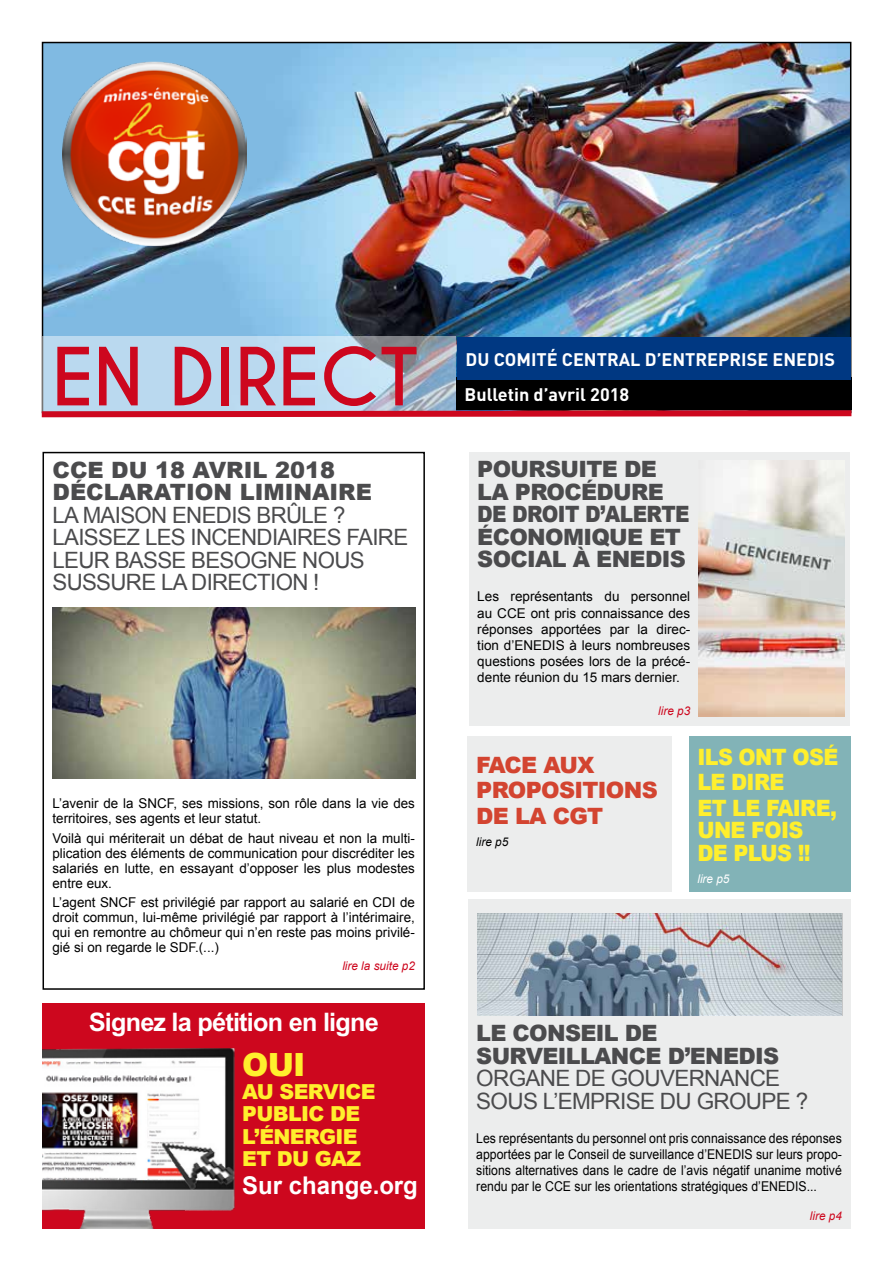
<style>
.page{position:relative;width:893px;height:1263px;background:#fff}
.page>*{position:absolute;margin:0;border:0;box-sizing:border-box;transform-origin:0 0}
.t1{font:700 75px "Caviar Dreams";color:#cd071e}
.t2{font:900 31.95px "Arial";color:#ffef2d}
.t3{font:700 25.5px "Arial SFMT";letter-spacing:-.03em;color:#fff}
.t4{font:700 24.45px "Arial";color:#fff}
.t5{font:22.5px/22.5px "Arial";letter-spacing:-.03em;color:#4b4b4d}
.t6{font:900 22.5px/22.5px "Arial";letter-spacing:-.03em;color:#4b4b4d}
.t7{font:900 22.5px/25.5px "Arial";letter-spacing:-.03em;color:#ffef2d;scale:.92 1}
.t8{font:900 22.5px/22.5px "Arial";color:#4b4b4d}
.t9{font:900 22.5px/25.5px "Arial";letter-spacing:-.03em;color:#d34430}
.t10{font:900 20.7px/22.5px "Arial";letter-spacing:-.03em;color:#ffef2d}
.t11{font:700 18px "DIN";color:#fff}
.t12{font:13.5px/15px "Arial";color:#000;text-align:justify}
.t13{font:13.5px/16.2px "Arial";color:#000;text-align:justify;scale:.91 1}
.t14{font:italic 12px "Arial";color:#cd071e}
.t15{font:italic 12px "Arial";color:#fff}
.t16{font:italic 12px "Arial";color:#000}
</style>
<div class="page">
<img style="left:45px;top:45px;width:803px;height:333px">
<svg style="left:43px;top:336px;width:413px;height:71px;background:#b5d0e4"></svg>
<svg style="left:41px;top:407px;width:811px;height:11px;background:#ca5468"></svg>
<div style="left:456px;top:378px;width:395px;height:32px;background:#000"></div>
<div style="left:457px;top:337px;width:393px;height:42px;background:#003882"></div>
<img style="left:62px;top:62px;width:184px;height:184px">
<div style="left:43px;top:452px;width:382px;height:538px;border:2px solid #000"></div>
<div style="left:689px;top:736px;width:161px;height:155px;background:#82b3b7"></div>
<div style="left:468px;top:736px;width:204px;height:155px;background:#eceded"></div>
<img style="left:53px;top:608px;width:363px;height:170px">
<div style="left:469px;top:453px;width:381px;height:273px;background:#eceded"></div>
<div style="left:468px;top:899px;width:382px;height:330px;background:#eceded"></div>
<img style="left:699px;top:460px;width:145px;height:256px">
<img style="left:477px;top:913px;width:365px;height:102px">
<div style="left:43px;top:1003px;width:382px;height:226px;background:#cd071e"></div>
<img style="left:43px;top:1048px;width:192px;height:181px">
<h1 class="t1" style="left:52px;top:332px;width:368px">EN DIRECT</h1>
<h3 class="t8" style="left:53px;top:458px;width:321px">CCE DU 18 AVRIL 2018<br>DÉCLARATION LIMINAIRE</h3>
<h3 class="t5" style="left:53px;top:504px;width:357px">LA MAISON ENEDIS BRÛLE ?<br>LAISSEZ LES INCENDIAIRES FAIRE<br>LEUR BASSE BESOGNE NOUS<br>SUSSURE LA DIRECTION !</h3>
<p class="t12" style="left:53px;top:796px;width:364px">L’avenir de la SNCF, ses missions, son rôle dans la vie des territoires, ses agents et leur statut.</p>
<p class="t12" style="left:53px;top:830px;width:364px">Voilà qui mériterait un débat de haut niveau et non la multi&shy;plication des éléments de communication pour discréditer les salariés en lutte, en essayant d’opposer les plus modestes entre eux.</p>
<p class="t12" style="left:53px;top:895px;width:364px">L’agent SNCF est privilégié par rapport au salarié en CDI de droit commun, lui-même privilégié par rapport à l’intérimaire, qui en remontre au chômeur qui n’en reste pas moins privilé&shy;gié si on regarde le SDF.(...)</p>
<p class="t14" style="left:342px;top:958px;width:74px">lire la suite p2</p>
<h3 class="t3" style="left:89px;top:1007px;width:292px">Signez la pétition en ligne</h3>
<h2 class="t2" style="left:242px;top:1041px;width:65px">OUI</h2>
<h3 class="t10" style="left:242px;top:1079px;width:135px">AU SERVICE<br>PUBLIC DE<br>L’ÉNERGIE<br>ET DU GAZ</h3>
<h3 class="t4" style="left:242px;top:1169px;width:177px">Sur change.org</h3>
<h3 class="t11" style="left:466px;top:347px;width:371px">DU COMITÉ CENTRAL D’ENTREPRISE ENEDIS</h3>
<h3 class="t11" style="left:465px;top:383px;width:166px">Bulletin d’avril 2018</h3>
<h3 class="t6" style="left:477px;top:457px;width:214px">POURSUITE DE<br>LA PROCÉDURE<br>DE DROIT D’ALERTE<br>ÉCONOMIQUE ET<br>SOCIAL À ENEDIS</h3>
<p class="t12" style="left:477px;top:589px;width:214px;line-height:16.2px">Les représentants du personnel au CCE ont pris connaissance des réponses apportées par la direc&shy;tion d’ENEDIS à leurs nombreuses questions posées lors de la précé&shy;dente réunion du 15 mars dernier.</p>
<p class="t14" style="left:658px;top:703px;width:34px">lire p3</p>
<h3 class="t9" style="left:476px;top:751px;width:183px">FACE AUX<br>PROPOSITIONS<br>DE LA CGT</h3>
<p class="t16" style="left:476px;top:834px;width:34px">lire p5</p>
<h3 class="t7" style="left:697px;top:743px;width:155px">ILS ONT OSÉ<br>LE DIRE<br>ET LE FAIRE,</h3>
<h3 class="t7" style="left:697px;top:818px;width:125px;line-height:22.5px">UNE FOIS<br>DE PLUS !!</h3>
<p class="t15" style="left:697px;top:871px;width:34px">lire p5</p>
<h3 class="t6" style="left:476px;top:1021px;width:305px">LE CONSEIL DE<br>SURVEILLANCE D’ENEDIS</h3>
<h3 class="t5" style="left:476px;top:1067px;width:333px">ORGANE DE GOUVERNANCE<br>SOUS L’EMPRISE DU GROUPE ?</h3>
<p class="t13" style="left:476px;top:1130px;width:403px">Les représentants du personnel ont pris connaissance des réponses apportées par le Conseil de surveillance d’ENEDIS sur leurs propo&shy;sitions alternatives dans le cadre de l’avis négatif unanime motivé rendu par le CCE sur les orientations stratégiques d’ENEDIS...</p>
<p class="t14" style="left:810px;top:1208px;width:34px">lire p4</p>
</div>
